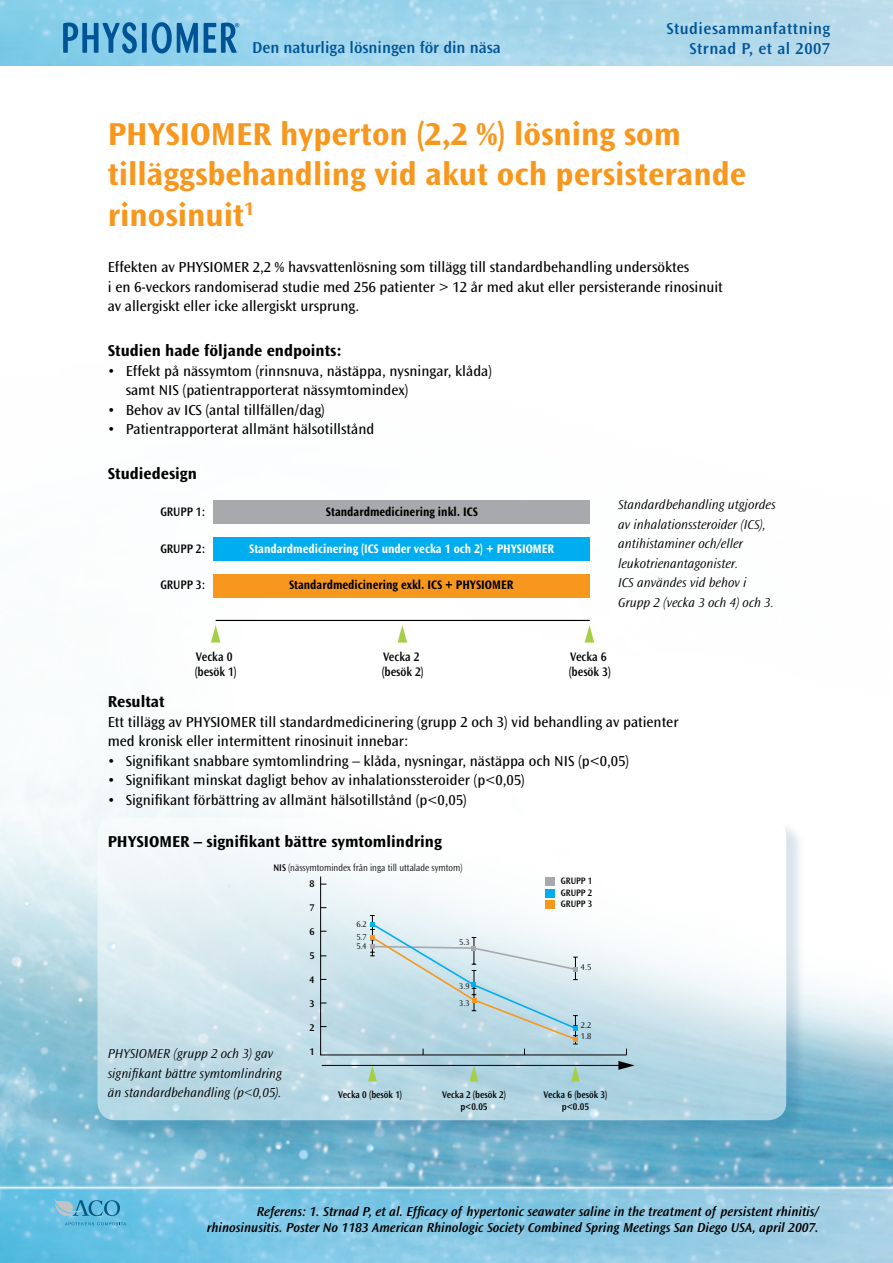
<style>
.page{position:relative;width:893px;height:1263px;background:#fff}
.page>*{position:absolute;margin:0;border:0;box-sizing:border-box;transform-origin:0 0}
.t1{font:700 33px/40.5px "Ocean Sans";color:#f8971d}
.t2{font:700 16.5px "Ocean Sans Std";color:#000}
.t3{font:600 16.5px/19.5px "Ocean Sans Std";letter-spacing:.03em;color:#005596;text-align:right}
.t4{font:600 16.5px "Ocean Sans Std";color:#005596}
.t5{font:700 16.5px "Ocean Sans";color:#000}
.t6{font:15px/19.5px "Ocean Sans Std";color:#000}
.t7{font:italic 300 13.5px/19.5px "Ocean Sans";color:#000}
.t8{font:italic 600 13.5px/16.2px "Ocean Sans";color:#000;text-align:right}
.t9{font:700 12.9px "Ocean Sans";color:#000;scale:.9 1}
.t10{font:600 12.9px/15.5px "Ocean Sans";color:#000;scale:.9 1}
.t11{font:700 12.9px "Ocean Sans";color:#fff;scale:.9 1}
.t12{font:600 10.05px/12.1px "Ocean Sans";color:#000;text-align:center;scale:.9 1}
.t13{font:300 10.05px "Ocean Sans";color:#000;scale:.9 1}
.t14{font:600 10.05px "Ocean Sans";color:#000}
.t15{font:600 9.75px/11.7px "Ocean Sans";color:#000;text-align:justify;scale:.9 1}
.t16{font:300 8.7px/10.9px "Ocean Sans";color:#000}
.s1{font-weight:600}
</style>
<div class="page">
<img style="left:0;top:500px;width:893px;height:763px">
<div style="left:100px;top:820px;width:705px;height:319px;background:#00467e;opacity:.3"></div>
<svg style="left:97px;top:817px;width:689px;height:303px"></svg>
<img style="left:0;top:0;width:893px;height:66px">
<div style="left:214px;top:500px;width:376px;height:24px;background:#a7a9ac"></div>
<div style="left:214px;top:537px;width:376px;height:24px;background:#00aeef"></div>
<div style="left:214px;top:574px;width:376px;height:24px;background:#f8971d"></div>
<svg style="left:211px;top:625px;width:9px;height:17px"></svg>
<hr style="left:216px;top:620px;width:374px;height:1px;background:#000">
<svg style="left:398px;top:625px;width:9px;height:17px"></svg>
<svg style="left:585px;top:625px;width:9px;height:17px"></svg>
<svg style="left:320px;top:876px;width:307px;height:179px"></svg>
<div style="left:545px;top:877px;width:9px;height:8px;background:#a7a9ac"></div>
<div style="left:545px;top:889px;width:9px;height:8px;background:#00aeef"></div>
<div style="left:545px;top:901px;width:9px;height:8px;background:#f8971d"></div>
<svg style="left:368px;top:1066px;width:9px;height:15px"></svg>
<hr style="left:322px;top:1065px;width:304px;height:1px;background:#000">
<svg style="left:470px;top:1065px;width:8px;height:16px"></svg>
<svg style="left:571px;top:1065px;width:9px;height:16px"></svg>
<svg style="left:618px;top:1061px;width:17px;height:9px"></svg>
<hr style="left:372px;top:915px;width:1px;height:41px;background:#000">
<svg style="left:370px;top:922px;width:208px;height:133px;background:#c6dde4"></svg>
<svg style="left:63px;top:22px;width:74px;height:31px;background:#4b98c4"></svg>
<div style="left:142px;top:23px;width:5px;height:30px;background:#005496"></div>
<svg style="left:152px;top:22px;width:46px;height:31px"></svg>
<svg style="left:204px;top:23px;width:35px;height:30px"></svg>
<svg style="left:54px;top:1199px;width:72px;height:26px;background:#64b4d4"></svg>
<p class="t4" style="left:252px;top:39px;width:250px">Den naturliga lösningen för din näsa</p>
<p class="t3" style="left:666px;top:19px;width:165px">Studiesammanfattning<br>Strnad P, et al 2007</p>
<h1 class="t1" style="left:108px;top:114px;width:640px">PHYSIOMER hyperton (2,2 %) lösning som tilläggsbehandling vid akut och persisterande rinosinuit<sup>1</sup></h1>
<p class="t6" style="left:108px;top:258px;width:617px">Effekten av PHYSIOMER 2,2 % havsvattenlösning som tillägg till standardbehandling undersöktes<br>i en 6-veckors randomiserad studie med 256 patienter &gt; 12 år med akut eller persisterande rinosinuit av allergiskt eller icke allergiskt ursprung.</p>
<p class="t2" style="left:108px;top:341px;width:236px">Studien hade följande endpoints:</p>
<p class="t6" style="left:126px;top:361px;width:368px;text-indent:-18px">• Effekt på nässymtom (rinnsnuva, nästäppa, nysningar, klåda) samt NIS (patientrapporterat nässymtomindex)</p>
<p class="t6" style="left:108px;top:400px;width:219px">• Behov av ICS (antal tillfällen/dag)</p>
<p class="t6" style="left:108px;top:420px;width:268px">• Patientrapporterat allmänt hälsotillstånd</p>
<p class="t5" style="left:108px;top:465px;width:91px">Studiedesign</p>
<p class="t10" style="left:160px;top:504px;width:51px">GRUPP 1:</p>
<p class="t9" style="left:326px;top:504px;width:170px">Standardmedicinering inkl. ICS</p>
<p class="t10" style="left:160px;top:542px;width:51px">GRUPP 2:</p>
<p class="t11" style="left:249px;top:542px;width:340px">Standardmedicinering (ICS under vecka 1 och 2) + PHYSIOMER</p>
<p class="t10" style="left:160px;top:577px;width:51px">GRUPP 3:</p>
<p class="t9" style="left:289px;top:578px;width:251px">Standardmedicinering exkl. ICS + PHYSIOMER</p>
<p class="t7" style="left:618px;top:495px;width:159px">Standardbehandling utgjordes av inhalationssteroider (ICS), antihistaminer och/eller leukotrienantagonister.<br>ICS användes vid behov i<br>Grupp 2 (vecka 3 och 4) och 3.</p>
<p class="t10" style="left:195px;top:649px;width:48px">Vecka 0 (besök 1)</p>
<p class="t10" style="left:382px;top:649px;width:48px">Vecka 2 (besök 2)</p>
<p class="t10" style="left:569px;top:649px;width:48px">Vecka 6 (besök 3)</p>
<p class="t5" style="left:108px;top:693px;width:58px">Resultat</p>
<p class="t6" style="left:108px;top:712px;width:572px">Ett tillägg av PHYSIOMER till standardmedicinering (grupp 2 och 3) vid behandling av patienter med kronisk eller intermittent rinosinuit innebar:</p>
<p class="t6" style="left:108px;top:751px;width:523px">• Signifikant snabbare symtomlindring – klåda, nysningar, nästäppa och NIS (p&lt;0,05)</p>
<p class="t6" style="left:108px;top:771px;width:418px">• Signifikant minskat dagligt behov av inhalationssteroider (p&lt;0,05)</p>
<p class="t6" style="left:108px;top:790px;width:361px">• Signifikant förbättring av allmänt hälsotillstånd (p&lt;0,05)</p>
<p class="t2" style="left:108px;top:832px;width:336px">PHYSIOMER – signifikant bättre symtomlindring</p>
<p class="t13" style="left:273px;top:862px;width:212px"><span class="s1">NIS</span> (nässymtomindex från inga till uttalade symtom)</p>
<p class="t14" style="left:310px;top:878px;width:7px">8</p>
<p class="t14" style="left:310px;top:902px;width:7px">7</p>
<p class="t14" style="left:310px;top:926px;width:7px">6</p>
<p class="t14" style="left:310px;top:950px;width:7px">5</p>
<p class="t14" style="left:310px;top:974px;width:7px">4</p>
<p class="t14" style="left:310px;top:998px;width:7px">3</p>
<p class="t16" style="left:356px;top:917px;width:12px;line-height:13px">6.2<br>5.7</p>
<p class="t16" style="left:356px;top:940px;width:12px">5.4</p>
<p class="t16" style="left:459px;top:937px;width:12px">5.3</p>
<p class="t16" style="left:459px;top:981px;width:12px">3.9</p>
<p class="t16" style="left:459px;top:998px;width:12px">3.3</p>
<p class="t15" style="left:561px;top:875px;width:36px">GRUPP 1<br>GRUPP 2<br>GRUPP 3</p>
<p class="t16" style="left:581px;top:962px;width:12px">4.5</p>
<p class="t7" style="left:108px;top:1044px;width:176px">PHYSIOMER (grupp 2 och 3) gav signifikant bättre symtomlindring än standardbehandling (p&lt;0,05).</p>
<p class="t14" style="left:310px;top:1022px;width:7px">2</p>
<p class="t14" style="left:310px;top:1046px;width:7px">1</p>
<p class="t16" style="left:581px;top:1020px;width:12px">2.2<br>1.8</p>
<p class="t12" style="left:338px;top:1089px;width:72px">Vecka 0 (besök 1)</p>
<p class="t12" style="left:442px;top:1089px;width:72px">Vecka 2 (besök 2) p&lt;0.05</p>
<p class="t12" style="left:543px;top:1089px;width:72px">Vecka 6 (besök 3) p&lt;0.05</p>
<p class="t8" style="left:207px;top:1204px;width:614px">Referens: 1. Strnad P, et al. Efficacy of hypertonic seawater saline in the treatment of persistent rhinitis/ rhinosinusitis. Poster No 1183 American Rhinologic Society Combined Spring Meetings San Diego USA, april 2007.</p>
</div>
